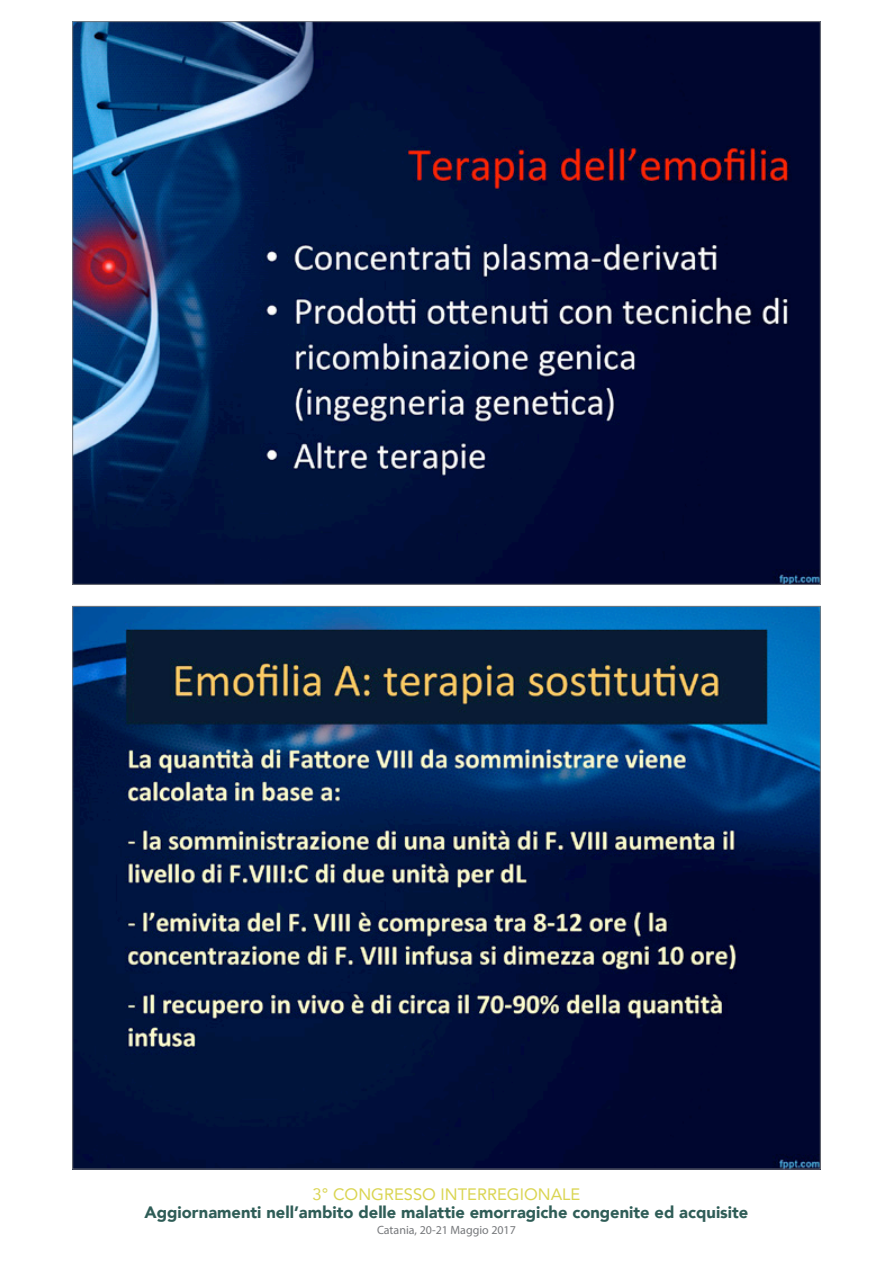
<style>
.page{position:relative;width:893px;height:1263px;background:#fff}
.page>*{position:absolute;margin:0;border:0;box-sizing:border-box;transform-origin:0 0}
.t1{font:900 16.5px "Avenir";color:#2f5d57}
.t2{font:16.5px "Avenir";color:#dad552}
.t3{font:12px "Myriad Pro";color:#76787b}
</style>
<div class="page">
<img style="left:74px;top:23px;width:745px;height:560px">
<img style="left:74px;top:608px;width:745px;height:559px">
<p class="t2" style="left:313px;top:1181px;width:269px">3° CONGRESSO INTERREGIONALE</p>
<p class="t1" style="left:145px;top:1198px;width:605px">Aggiornamenti nell’ambito delle malattie emorragiche congenite ed acquisite</p>
<p class="t3" style="left:377px;top:1223px;width:140px">Catania, 20-21 Maggio 2017</p>
</div>
